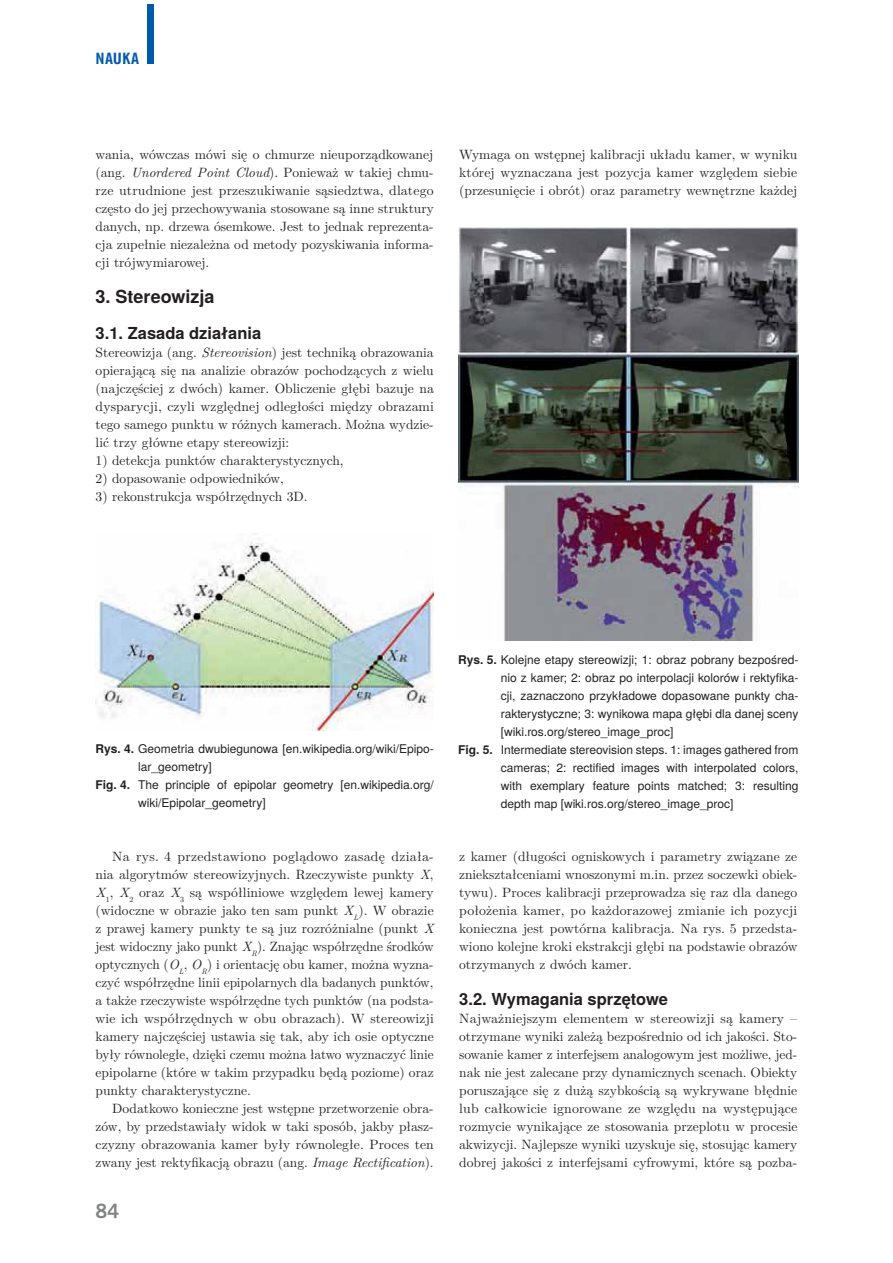
<style>
.page{position:relative;width:893px;height:1263px;background:#fff}
.page>*{position:absolute;margin:0;border:0;box-sizing:border-box;transform-origin:0 0}
.t1{font:700 18px "Te X Gyre Heros";color:#231f20}
.t2{font:700 18px "News Goth PL";color:#808285}
.t3{font:700 16.5px "Te X Gyre Heros";color:#231f20}
.t4{font:700 14.1px "News Goth Cn PL";letter-spacing:.005em;color:#005aaa;scale:1.18 1}
.t5{font:13.5px/18px "LM Roman 10";color:#231f20;text-align:justify}
.t6{font:12px "Te X Gyre Heros";color:#231f20}
.s1{font-style:italic}
.s2{font-weight:700}
</style>
<div class="page">
<div style="left:147px;top:4px;width:7px;height:60px;background:#005aaa"></div>
<img style="left:96px;top:533px;width:338px;height:197px">
<img style="left:458px;top:227px;width:340px;height:414px">
<p class="t4" style="left:96px;top:52px;width:38px">NAUKA</p>
<p class="t5" style="left:96px;top:147px;width:340px">wania, wówczas mówi się o chmurze nieuporządkowanej (ang. <span class="s1">Unordered Point Cloud</span>). Ponieważ w takiej chmu&shy;rze utrudnione jest przeszukiwanie sąsiedztwa, dlatego często do jej przechowywania stosowane są inne struktury danych, np. drzewa ósemkowe. Jest to jednak reprezenta&shy;cja zupełnie niezależna od metody pozyskiwania informa&shy;cji trójwymiarowej.</p>
<h1 class="t1" style="left:96px;top:289px;width:120px">3. Stereowizja</h1>
<p class="t3" style="left:96px;top:326px;width:167px">3.1. Zasada działania</p>
<p class="t5" style="left:96px;top:345px;width:340px">Stereowizja (ang. <span class="s1">Stereovision</span>) jest techniką obrazowania opierającą się na analizie obrazów pochodzących z wielu (najczęściej z dwóch) kamer. Obliczenie głębi bazuje na dysparycji, czyli względnej odległości między obrazami tego samego punktu w różnych kamerach. Można wydzie&shy;lić trzy główne etapy stereowizji:</p>
<p class="t5" style="left:96px;top:453px;width:250px">1) detekcja punktów charakterystycznych,</p>
<p class="t5" style="left:96px;top:471px;width:190px">2) dopasowanie odpowiedników,</p>
<p class="t5" style="left:96px;top:489px;width:213px">3) rekonstrukcja współrzędnych 3D.</p>
<p class="t5" style="left:459px;top:147px;width:340px">Wymaga on wstępnej kalibracji układu kamer, w wyniku której wyznaczana jest pozycja kamer względem siebie (przesunięcie i obrót) oraz parametry wewnętrzne każdej</p>
<p class="t6" style="left:96px;top:743px;width:340px"><span class="s2">Rys. 4.</span> Geometria dwubiegunowa [en.wikipedia.org/wiki/Epipo-</p>
<p class="t6" style="left:138px;top:761px;width:75px">lar_geometry]</p>
<p class="t6" style="left:96px;top:779px;width:340px"><span class="s2">Fig. 4.</span> The principle of epipolar geometry [en.wikipedia.org/</p>
<p class="t6" style="left:138px;top:797px;width:129px">wiki/Epipolar_geometry]</p>
<p class="t5" style="left:96px;top:849px;width:340px;text-indent:17px">Na rys. 4 przedstawiono poglądowo zasadę działa&shy;nia algorytmów stereowizyjnych. Rzeczywiste punkty <span class="s1">X</span>, <span class="s1">X</span><sub>1</sub>, <span class="s1">X</span><sub>2</sub> oraz <span class="s1">X</span><sub>3</sub> są współliniowe względem lewej kamery (widoczne w obrazie jako ten sam punkt <span class="s1">X</span><sub>L</sub>). W obrazie z prawej kamery punkty te są juz rozróżnialne (punkt <span class="s1">X </span>jest widoczny jako punkt <span class="s1">X</span><sub>R</sub>). Znając współrzędne środków optycznych (<span class="s1">O</span><sub>L</sub>, <span class="s1">O</span><sub>R</sub>) i orientację obu kamer, można wyzna&shy;czyć współrzędne linii epipolarnych dla badanych punktów, a także rzeczywiste współrzędne tych punktów (na podsta&shy;wie ich współrzędnych w obu obrazach). W stereowizji kamery najczęściej ustawia się tak, aby ich osie optyczne były równoległe, dzięki czemu można łatwo wyznaczyć linie epipolarne (które w takim przypadku będą poziome) oraz punkty charakterystyczne.</p>
<p class="t5" style="left:96px;top:1101px;width:340px;text-indent:17px">Dodatkowo konieczne jest wstępne przetworzenie obra&shy;zów, by przedstawiały widok w taki sposób, jakby płasz&shy;czyzny obrazowania kamer były równoległe. Proces ten zwany jest rektyfikacją obrazu (ang. <span class="s1">Image Rectification</span>).</p>
<h1 class="t2" style="left:96px;top:1203px;width:25px">84</h1>
<p class="t6" style="left:458px;top:654px;width:342px"><span class="s2">Rys. 5.</span> Kolejne etapy stereowizji; 1: obraz pobrany bezpośred-</p>
<p class="t6" style="left:501px;top:672px;width:299px">nio z kamer; 2: obraz po interpolacji kolorów i rektyfika-</p>
<p class="t6" style="left:501px;top:690px;width:299px">cji, zaznaczono przykładowe dopasowane punkty cha-</p>
<p class="t6" style="left:501px;top:708px;width:299px">rakterystyczne; 3: wynikowa mapa głębi dla danej sceny</p>
<p class="t6" style="left:501px;top:726px;width:174px">[wiki.ros.org/stereo_image_proc]</p>
<p class="t6" style="left:458px;top:744px;width:342px"><span class="s2">Fig. 5.</span> Intermediate stereovision steps. 1: images gathered from</p>
<p class="t6" style="left:501px;top:762px;width:299px">cameras; 2: rectified images with interpolated colors,</p>
<p class="t6" style="left:501px;top:780px;width:299px">with exemplary feature points matched; 3: resulting</p>
<p class="t6" style="left:501px;top:798px;width:234px">depth map [wiki.ros.org/stereo_image_proc]</p>
<p class="t5" style="left:459px;top:849px;width:340px">z kamer (długości ogniskowych i parametry związane ze zniekształceniami wnoszonymi m.in. przez soczewki obiek&shy;tywu). Proces kalibracji przeprowadza się raz dla danego położenia kamer, po każdorazowej zmianie ich pozycji konieczna jest powtórna kalibracja. Na rys. 5 przedsta&shy;wiono kolejne kroki ekstrakcji głębi na podstawie obrazów otrzymanych z dwóch kamer.</p>
<p class="t3" style="left:459px;top:992px;width:210px">3.2. Wymagania sprzętowe</p>
<p class="t5" style="left:459px;top:1011px;width:340px">Najważniejszym elementem w stereowizji są kamery – otrzymane wyniki zależą bezpośrednio od ich jakości. Sto&shy;sowanie kamer z interfejsem analogowym jest możliwe, jed&shy;nak nie jest zalecane przy dynamicznych scenach. Obiekty poruszające się z dużą szybkością są wykrywane błędnie lub całkowicie ignorowane ze względu na występujące rozmycie wynikające ze stosowania przeplotu w procesie akwizycji. Najlepsze wyniki uzyskuje się, stosując kamery dobrej jakości z interfejsami cyfrowymi, które są pozba-</p>
</div>
